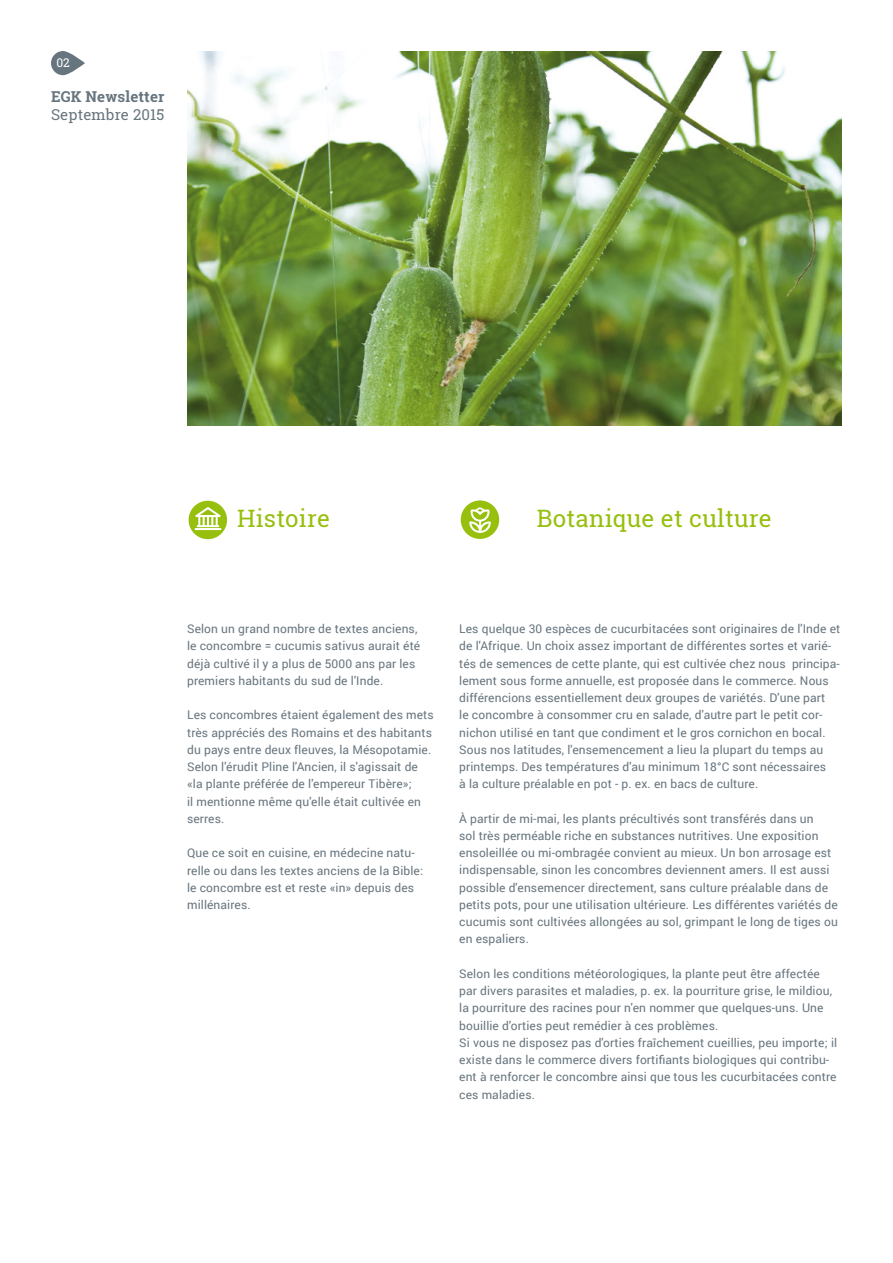
<style>
.page{position:relative;width:893px;height:1263px;background:#fff}
.page>*{position:absolute;margin:0;border:0;box-sizing:border-box;transform-origin:0 0}
.t1{font:24px "Roboto Slab";letter-spacing:.01em;color:#97bf0d}
.t2{font:700 15px "Roboto Slab";letter-spacing:.01em;color:#67757e}
.t3{font:15px "Roboto Slab";letter-spacing:.01em;color:#67757e}
.t4{font:12px/17.2px "Roboto";letter-spacing:.01em;color:#67757e}
.t5{font:12px "Roboto Slab";color:#fff}
</style>
<div class="page">
<img style="left:187px;top:51px;width:655px;height:375px">
<div style="left:189px;top:501px;width:38px;height:38px;background:#97bf0d;border-radius:50%"></div>
<svg style="left:195px;top:507px;width:26px;height:20px"></svg>
<hr style="left:197px;top:525px;width:22px;height:2px;background:#fff">
<hr style="left:195px;top:528px;width:26px;height:2px;background:#fff">
<div style="left:461px;top:500px;width:38px;height:39px;background:#97bf0d;border-radius:50%"></div>
<svg style="left:469px;top:507px;width:22px;height:26px"></svg>
<svg style="left:51px;top:51px;width:34px;height:24px"></svg>
<p class="t5" style="left:56px;top:54px;width:15px">02</p>
<p class="t2" style="left:51px;top:86px;width:115px">EGK Newsletter</p>
<p class="t3" style="left:51px;top:104px;width:115px">Septembre 2015</p>
<h1 class="t1" style="left:237px;top:502px;width:94px">Histoire</h1>
<h1 class="t1" style="left:537px;top:502px;width:236px">Botanique et culture</h1>
<p class="t4" style="left:187px;top:620px;width:235px">Selon un grand nombre de textes anciens, le concombre = cucumis sativus aurait été déjà cultivé il y a plus de 5000 ans par les premiers habitants du sud de l'Inde.</p>
<p class="t4" style="left:187px;top:706px;width:248px">Les concombres étaient également des mets très appréciés des Romains et des habitants du pays entre deux fleuves, la Mésopotamie.<br>Selon l'érudit Pline l'Ancien, il s'agissait de «la plante préférée de l'empereur Tibère»;<br>il mentionne même qu'elle était cultivée en serres.</p>
<p class="t4" style="left:187px;top:844px;width:237px">Que ce soit en cuisine, en médecine natu&shy;relle ou dans les textes anciens de la Bible: le concombre est et reste «in» depuis des millénaires.</p>
<p class="t4" style="left:459px;top:620px;width:383px">Les quelque 30 espèces de cucurbitacées sont originaires de l'Inde et de l'Afrique. Un choix assez important de différentes sortes et varié&shy;tés de semences de cette plante, qui est cultivée chez nous principa&shy;lement sous forme annuelle, est proposée dans le commerce. Nous différencions essentiellement deux groupes de variétés. D'une part<br>le concombre à consommer cru en salade, d'autre part le petit cor&shy;nichon utilisé en tant que condiment et le gros cornichon en bocal.<br>Sous nos latitudes, l'ensemencement a lieu la plupart du temps au printemps. Des températures d'au minimum 18°C sont nécessaires<br>à la culture préalable en pot - p. ex. en bacs de culture.</p>
<p class="t4" style="left:459px;top:809px;width:380px">À partir de mi-mai, les plants précultivés sont transférés dans un<br>sol très perméable riche en substances nutritives. Une exposition ensoleillée ou mi-ombragée convient au mieux. Un bon arrosage est indispensable, sinon les concombres deviennent amers. Il est aussi possible d'ensemencer directement, sans culture préalable dans de petits pots, pour une utilisation ultérieure. Les différentes variétés de cucumis sont cultivées allongées au sol, grimpant le long de tiges ou en espaliers.</p>
<p class="t4" style="left:459px;top:964px;width:379px">Selon les conditions météorologiques, la plante peut être affectée par divers parasites et maladies, p. ex. la pourriture grise, le mildiou, la pourriture des racines pour n'en nommer que quelques-uns. Une bouillie d'orties peut remédier à ces problèmes.<br>Si vous ne disposez pas d'orties fraîchement cueillies, peu importe; il existe dans le commerce divers fortifiants biologiques qui contribu&shy;ent à renforcer le concombre ainsi que tous les cucurbitacées contre ces maladies.</p>
</div>
